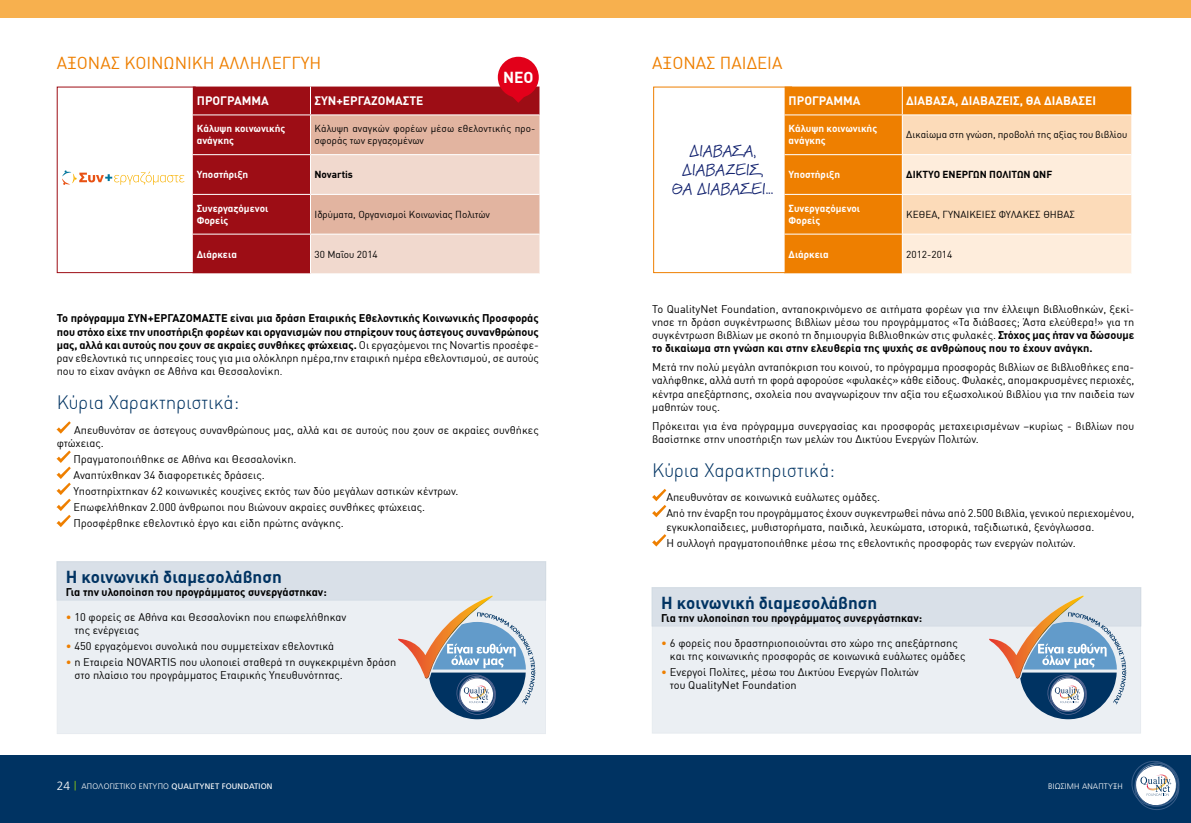
<style>
.page{position:relative;width:1191px;height:823px;background:#fff}
.page>*{position:absolute;margin:0;border:0;box-sizing:border-box;transform-origin:0 0}
.t1{font:300 19px "DIN Greek";color:#003362}
.t2{font:700 17px "DIN Greek";color:#003362}
.t3{font:17px "DIN Greek";color:#ee7f00}
.t4{font:16px/19.2px "PF Reminder Pro";color:#11216e;text-align:center}
.t5{font:700 15.6px "DIN Greek";color:#fff}
.t6{font:700 12px "DIN Greek";color:#fff}
.t7{font:11px/13.2px "DIN Greek";color:#000}
.t8{font:700 11px/13.2px "DIN Greek";color:#000;text-align:justify}
.t9{font:10px/12px "DIN Greek";color:#000}
.t10{font:700 10px/12px "DIN Greek";color:#fff}
.t11{font:700 10px "DIN Greek";color:#000}
.t12{font:8px "PF Catalog";letter-spacing:.02em;color:#fff}
.t13{font:300 8px "PF Catalog";letter-spacing:.02em;color:#fff}
.s1{font-weight:400}
.s2{font-weight:400;font-size:10px}
.s3{color:#ee7f00}
.s4{font-weight:300;font-size:12px}
.s5{font-weight:300}
.s6{font-weight:700}
</style>
<div class="page">
<div style="left:0;top:754px;width:1191px;height:68px;background:#003362"></div>
<svg style="left:1131px;top:761px;width:49px;height:48px"></svg>
<div style="left:652px;top:587px;width:489px;height:146px;background:#ebeff3"></div>
<div style="left:652px;top:587px;width:489px;height:38px;background:#d9e0e8"></div>
<div style="left:57px;top:561px;width:489px;height:172px;background:#ebeff3"></div>
<div style="left:57px;top:561px;width:489px;height:39px;background:#d9e0e8"></div>
<svg style="left:652px;top:489px;width:14px;height:28px"></svg>
<svg style="left:652px;top:534px;width:14px;height:12px"></svg>
<div style="left:57px;top:86px;width:139px;height:187px;border:1px solid #9d0d15"></div>
<svg style="left:62px;top:170px;width:122px;height:15px"></svg>
<div style="left:193px;top:86px;width:117px;height:187px;background:#9d0d15"></div>
<hr style="left:193px;top:114px;width:117px;height:1px;background:#fff">
<hr style="left:193px;top:154px;width:117px;height:1px;background:#fff">
<hr style="left:193px;top:194px;width:117px;height:1px;background:#fff">
<hr style="left:193px;top:233px;width:117px;height:1px;background:#fff">
<svg style="left:57px;top:421px;width:14px;height:12px"></svg>
<svg style="left:57px;top:450px;width:14px;height:77px"></svg>
<div style="left:653px;top:86px;width:139px;height:187px;border:1px solid #ee7f00"></div>
<div style="left:784px;top:86px;width:117px;height:187px;background:#ee7f00"></div>
<svg style="left:901px;top:86px;width:230px;height:187px;background:#fad5ad"></svg>
<hr style="left:901px;top:115px;width:1px;height:39px;background:#fff">
<hr style="left:901px;top:155px;width:1px;height:39px;background:#fff">
<hr style="left:901px;top:195px;width:1px;height:38px;background:#fff">
<hr style="left:901px;top:234px;width:1px;height:39px;background:#fff">
<hr style="left:784px;top:114px;width:118px;height:1px;background:#fff">
<hr style="left:784px;top:154px;width:118px;height:1px;background:#fff">
<hr style="left:784px;top:194px;width:118px;height:1px;background:#fff">
<hr style="left:784px;top:233px;width:118px;height:1px;background:#fff">
<hr style="left:902px;top:114px;width:229px;height:1px;background:#fff">
<hr style="left:902px;top:154px;width:229px;height:1px;background:#fff">
<hr style="left:902px;top:194px;width:229px;height:1px;background:#fff">
<hr style="left:902px;top:233px;width:229px;height:1px;background:#fff">
<div style="left:0;top:0;width:1191px;height:17px;background:#f7b04e"></div>
<svg style="left:397px;top:595px;width:138px;height:123px"></svg>
<svg style="left:988px;top:595px;width:138px;height:123px"></svg>
<div style="left:498px;top:57px;width:41px;height:41px;background:#e2001a;border-radius:50%"></div>
<svg style="left:310px;top:86px;width:229px;height:188px;background:#dfaca1"></svg>
<h2 class="t3" style="left:57px;top:53px;width:266px">ΑΞΟΝΑΣ ΚΟΙΝΩΝΙΚΗ ΑΛΛΗΛΕΓΓΥΗ</h2>
<h2 class="t3" style="left:652px;top:53px;width:132px">ΑΞΟΝΑΣ ΠΑΙΔΕΙΑ</h2>
<h3 class="t5" style="left:503px;top:68px;width:32px">NEO</h3>
<p class="t6" style="left:197px;top:94px;width:73px">ΠΡΟΓΡΑΜΜΑ</p>
<p class="t6" style="left:314px;top:94px;width:111px">ΣΥΝ+ΕΡΓΑΖΟΜΑΣΤΕ</p>
<p class="t10" style="left:197px;top:122px;width:90px">Κάλυψη κοινωνικής ανάγκης</p>
<p class="t9" style="left:314px;top:123px;width:222px">Κάλυψη αναγκών φορέων μέσω εθελοντικής προ&shy;σφοράς των εργαζομένων</p>
<p class="t10" style="left:197px;top:168px;width:53px">Υποστήριξη</p>
<p class="t11" style="left:314px;top:168px;width:40px">Novartis</p>
<p class="t10" style="left:197px;top:202px;width:73px">Συνεργαζόμενοι<br>Φορείς</p>
<p class="t9" style="left:314px;top:208px;width:177px">Ιδρύματα, Οργανισμοί Κοινωνίας Πολιτών</p>
<p class="t10" style="left:197px;top:248px;width:42px">Διάρκεια</p>
<p class="t9" style="left:314px;top:248px;width:65px">30 Μαΐου 2014</p>
<p class="t8" style="left:57px;top:311px;width:484px">Το πρόγραμμα ΣΥΝ+ΕΡΓΑΖΟΜΑΣΤΕ είναι μια δράση Εταιρικής Εθελοντικής Κοινωνικής Προσφοράς που στόχο είχε την υποστήριξη φορέων και οργανισμών που στηρίζουν τους άστεγους συνανθρώπους μας, αλλά και αυτούς που ζουν σε ακραίες συνθήκες φτώχειας. <span class="s1">Οι εργαζόμενοι της Novartis προσέφε&shy;ραν εθελοντικά τις υπηρεσίες τους για μια ολόκληρη ημέρα,την εταιρική ημέρα εθελοντισμού, σε αυτούς που το είχαν ανάγκη σε Αθήνα και Θεσσαλονίκη</span><span class="s2">.</span></p>
<h1 class="t1" style="left:57px;top:391px;width:184px">Κύρια Χαρακτηριστικά:</h1>
<p class="t7" style="left:57px;top:423px;width:483px;text-indent:17px">Απευθυνόταν σε άστεγους συνανθρώπους μας, αλλά και σε αυτούς που ζουν σε ακραίες συνθήκες φτώχειας.</p>
<p class="t7" style="left:74px;top:451px;width:386px;line-height:16px">Πραγματοποιήθηκε σε Αθήνα και Θεσσαλονίκη.<br>Αναπτύχθηκαν 34 διαφορετικές δράσεις.<br>Υποστηρίχτηκαν 62 κοινωνικές κουζίνες εκτός των δύο μεγάλων αστικών κέντρων.<br>Επωφελήθηκαν 2.000 άνθρωποι που βιώνουν ακραίες συνθήκες φτώχειας.<br>Προσφέρθηκε εθελοντικό έργο και είδη πρώτης ανάγκης.</p>
<h2 class="t2" style="left:66px;top:566px;width:217px">Η κοινωνική διαμεσολάβηση</h2>
<p class="t8" style="left:66px;top:585px;width:262px">Για την υλοποίηση του προγράμματος συνεργάστηκαν:</p>
<p class="t7" style="left:74px;top:609px;width:273px;text-indent:-9px"><span class="s3">•</span> 10 φορείς σε Αθήνα και Θεσσαλονίκη που επωφελήθηκαν της ενέργειας</p>
<p class="t7" style="left:66px;top:639px;width:270px"><span class="s3">•</span> 450 εργαζόμενοι συνολικά που συμμετείχαν εθελοντικά</p>
<p class="t7" style="left:74px;top:655px;width:323px;text-indent:-9px"><span class="s3">•</span> η Εταιρεία NOVARTIS που υλοποιεί σταθερά τη συγκεκριμένη δράση στο πλαίσιο του προγράμματος Εταιρικής Υπευθυνότητας.</p>
<p class="t12" style="left:57px;top:780px;width:217px"><span class="s4">24</span> <span class="s5">ΑΠΟΛΟΓΙΣΤΙΚΟ ΕΝΤΥΠΟ</span> QUALITYNET FOUNDATION</p>
<h3 class="t4" style="left:672px;top:142px;width:103px">ΔΙΑΒΑΣΑ,<br>ΔΙΑΒΑΖΕΙΣ,<br>ΘΑ ΔΙΑΒΑΣΕΙ...</h3>
<p class="t6" style="left:788px;top:94px;width:73px">ΠΡΟΓΡΑΜΜΑ</p>
<p class="t6" style="left:906px;top:94px;width:191px">ΔΙΑΒΑΣΑ, ΔΙΑΒΑΖΕΙΣ, ΘΑ ΔΙΑΒΑΣΕΙ</p>
<p class="t10" style="left:788px;top:122px;width:90px">Κάλυψη κοινωνικής ανάγκης</p>
<p class="t9" style="left:906px;top:129px;width:222px">Δικαίωμα στη γνώση, προβολή της αξίας του βιβλίου</p>
<p class="t10" style="left:788px;top:168px;width:53px">Υποστήριξη</p>
<p class="t11" style="left:906px;top:168px;width:147px">ΔΙΚΤΥΟ ΕΝΕΡΓΩΝ ΠΟΛΙΤΩΝ QNF</p>
<p class="t10" style="left:788px;top:202px;width:73px">Συνεργαζόμενοι<br>Φορείς</p>
<p class="t9" style="left:906px;top:208px;width:170px">ΚΕΘΕΑ, ΓΥΝΑΙΚΕΙΕΣ ΦΥΛΑΚΕΣ ΘΗΒΑΣ</p>
<p class="t10" style="left:788px;top:248px;width:42px">Διάρκεια</p>
<p class="t9" style="left:906px;top:248px;width:48px">2012-2014</p>
<p class="t7" style="left:652px;top:302px;width:484px;text-align:justify">Το QualityNet Foundation, ανταποκρινόμενο σε αιτήματα φορέων για την έλλειψη βιβλιοθηκών, ξεκί&shy;νησε τη δράση συγκέντρωσης βιβλίων μέσω του προγράμματος «Τα διάβασες; Άστα ελεύθερα!» για τη συγκέντρωση βιβλίων με σκοπό τη δημιουργία βιβλιοθηκών στις φυλακές. <span class="s6">Στόχος μας ήταν να δώσουμε το δικαίωμα στη γνώση και στην ελευθερία της ψυχής σε ανθρώπους που το έχουν ανάγκη.</span></p>
<p class="t7" style="left:652px;top:360px;width:484px;text-align:justify">Μετά την πολύ μεγάλη ανταπόκριση του κοινού, το πρόγραμμα προσφοράς βιβλίων σε βιβλιοθήκες επα&shy;ναλήφθηκε, αλλά αυτή τη φορά αφορούσε «φυλακές» κάθε είδους. Φυλακές, απομακρυσμένες περιοχές, κέντρα απεξάρτησης, σχολεία που αναγνωρίζουν την αξία του εξωσχολικού βιβλίου για την παιδεία των μαθητών τους.</p>
<p class="t7" style="left:652px;top:419px;width:483px">Πρόκειται για ένα πρόγραμμα συνεργασίας και προσφοράς μεταχειρισμένων –κυρίως - βιβλίων που βασίστηκε στην υποστήριξη των μελών του Δικτύου Ενεργών Πολιτών.</p>
<h1 class="t1" style="left:652px;top:459px;width:184px">Κύρια Χαρακτηριστικά:</h1>
<p class="t7" style="left:666px;top:489px;width:469px;line-height:16px">Απευθυνόταν σε κοινωνικά ευάλωτες ομάδες.<br>Από την έναρξη του προγράμματος έχουν συγκεντρωθεί πάνω από 2.500 βιβλία, γενικού περιεχομένου,</p>
<p class="t7" style="left:666px;top:518px;width:429px;line-height:16px">εγκυκλοπαίδειες, μυθιστορήματα, παιδικά, λευκώματα, ιστορικά, ταξιδιωτικά, ξενόγλωσσα.<br>Η συλλογή πραγματοποιήθηκε μέσω της εθελοντικής προσφοράς των ενεργών πολιτών.</p>
<h2 class="t2" style="left:661px;top:592px;width:217px">Η κοινωνική διαμεσολάβηση</h2>
<p class="t8" style="left:661px;top:611px;width:262px">Για την υλοποίηση του προγράμματος συνεργάστηκαν:</p>
<p class="t7" style="left:670px;top:635px;width:297px;text-indent:-9px"><span class="s3">•</span> 6 φορείς που δραστηριοποιούνται στο χώρο της απεξάρτησης και της κοινωνικής προσφοράς σε κοινωνικά ευάλωτες ομάδες</p>
<p class="t7" style="left:670px;top:665px;width:250px;text-indent:-9px"><span class="s3">•</span> Ενεργοί Πολίτες, μέσω του Δικτύου Ενεργών Πολιτών του QualityNet Foundation</p>
<p class="t13" style="left:1048px;top:780px;width:76px">ΒΙΩΣΙΜΗ ΑΝΑΠΤΥΞΗ</p>
</div>
